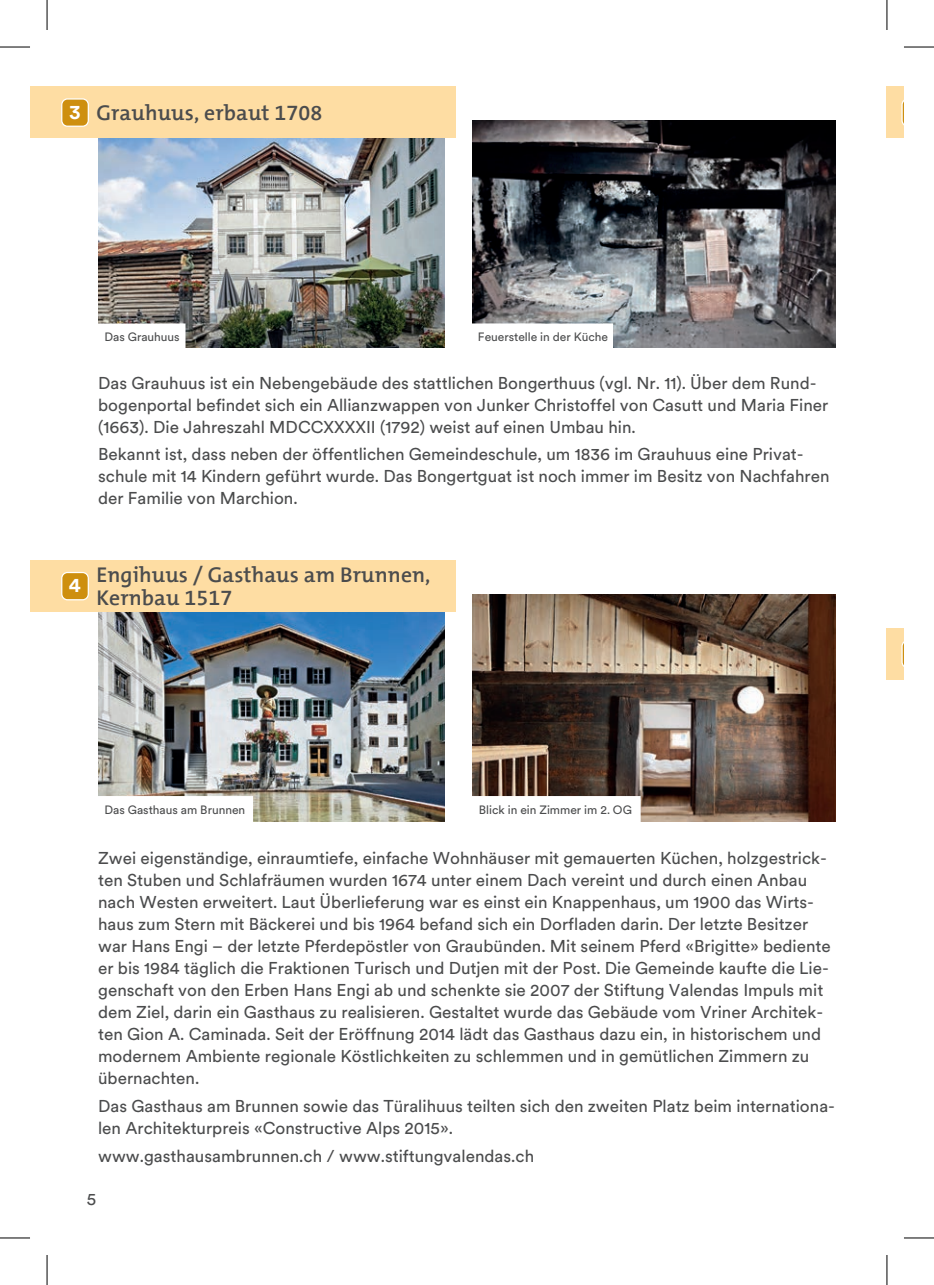
<style>
.page{position:relative;width:934px;height:1285px;background:#fff}
.page>*{position:absolute;margin:0;border:0;box-sizing:border-box;transform-origin:0 0}
.t1{font:600 21.6px/22.8px "The Mix B";letter-spacing:.005em;color:#4b4c4d}
.t2{font:700 20.2px "Circulargraubuenden";color:#fff}
.t3{font:17px/22px "Circulargraubuenden";color:#4b4c4d}
.t4{font:12px "Circulargraubuenden";letter-spacing:-.005em;color:#4b4c4d}
.s1{font-family:"Circulargraubuenden";font-weight:700;font-size:20.2px;color:#fff}
</style>
<div class="page">
<img style="left:472px;top:121px;width:363px;height:226px">
<img style="left:98px;top:138px;width:346px;height:209px">
<div style="left:98px;top:324px;width:86px;height:25px;background:#fff"></div>
<div style="left:97px;top:323px;width:88px;height:27px;border:2px solid #fff"></div>
<div style="left:471px;top:324px;width:140px;height:25px;background:#fff"></div>
<div style="left:470px;top:323px;width:142px;height:27px;border:2px solid #fff"></div>
<div style="left:30px;top:87px;width:425px;height:51px;background:#fedda3"></div>
<div style="left:62px;top:99px;width:26px;height:27px;background:#ce8f0f;border-radius:6px"></div>
<div style="left:61px;top:98px;width:28px;height:29px;border:1px solid #fff;border-radius:6px"></div>
<img style="left:98px;top:611px;width:346px;height:210px">
<img style="left:472px;top:594px;width:363px;height:227px">
<div style="left:98px;top:797px;width:154px;height:25px;background:#fff"></div>
<div style="left:472px;top:797px;width:167px;height:25px;background:#fff"></div>
<div style="left:886px;top:87px;width:17px;height:51px;background:#fedda3"></div>
<svg style="left:901px;top:101px;width:2px;height:24px"></svg>
<div style="left:886px;top:628px;width:17px;height:51px;background:#fedda3"></div>
<svg style="left:901px;top:642px;width:2px;height:24px"></svg>
<div style="left:30px;top:560px;width:425px;height:51px;background:#fedda3"></div>
<div style="left:62px;top:572px;width:26px;height:28px;background:#ce8f0f;border-radius:6px"></div>
<div style="left:61px;top:572px;width:28px;height:28px;border:1px solid #fff;border-radius:6px"></div>
<hr style="left:0;top:47px;width:30px;height:1px;background:#000">
<hr style="left:903px;top:47px;width:30px;height:1px;background:#000">
<hr style="left:0;top:1237px;width:30px;height:1px;background:#000">
<hr style="left:903px;top:1237px;width:30px;height:1px;background:#000">
<hr style="left:47px;top:0;width:1px;height:30px;background:#000">
<hr style="left:47px;top:1255px;width:1px;height:30px;background:#000">
<hr style="left:886px;top:0;width:1px;height:30px;background:#000">
<hr style="left:886px;top:1255px;width:1px;height:30px;background:#000">
<p class="t1" style="left:69px;top:102px;width:255px"><span class="s1">3</span> Grauhuus, erbaut 1708</p>
<p class="t4" style="left:104px;top:329px;width:77px">Das Grauhuus</p>
<p class="t4" style="left:477px;top:329px;width:131px">Feuerstelle in der Küche</p>
<p class="t3" style="left:98px;top:371px;width:731px">Das Grauhuus ist ein Nebengebäude des stattlichen Bongerthuus (vgl. Nr. 11). Über dem Rund&shy;bogenportal befindet sich ein Allianzwappen von Junker Christoffel von Casutt und Maria Finer (1663). Die Jahreszahl MDCCXXXXII (1792) weist auf einen Umbau hin.</p>
<p class="t3" style="left:98px;top:443px;width:732px">Bekannt ist, dass neben der öffentlichen Gemeindeschule, um 1836 im Grauhuus eine Privat&shy;schule mit 14 Kindern geführt wurde. Das Bongertguat ist noch immer im Besitz von Nachfahren der Familie von Marchion.</p>
<p class="t2" style="left:69px;top:571px;width:14px">4</p>
<p class="t1" style="left:96px;top:564px;width:335px">Engihuus / Gasthaus am Brunnen,<br>Kernbau 1517</p>
<p class="t4" style="left:104px;top:801px;width:142px">Das Gasthaus am Brunnen</p>
<p class="t4" style="left:478px;top:801px;width:154px">Blick in ein Zimmer im 2. OG</p>
<p class="t3" style="left:98px;top:846px;width:734px">Zwei eigenständige, einraumtiefe, einfache Wohnhäuser mit gemauerten Küchen, holzgestrick&shy;ten Stuben und Schlafräumen wurden 1674 unter einem Dach vereint und durch einen Anbau nach Westen erweitert. Laut Überlieferung war es einst ein Knappenhaus, um 1900 das Wirts&shy;haus zum Stern mit Bäckerei und bis 1964 befand sich ein Dorfladen darin. Der letzte Besitzer war Hans Engi – der letzte Pferdepöstler von Graubünden. Mit seinem Pferd «Brigitte» bediente er bis 1984 täglich die Fraktionen Turisch und Dutjen mit der Post. Die Gemeinde kaufte die Lie&shy;genschaft von den Erben Hans Engi ab und schenkte sie 2007 der Stiftung Valendas Impuls mit dem Ziel, darin ein Gasthaus zu realisieren. Gestaltet wurde das Gebäude vom Vriner Architek&shy;ten Gion A. Caminada. Seit der Eröffnung 2014 lädt das Gasthaus dazu ein, in historischem und modernem Ambiente regionale Köstlichkeiten zu schlemmen und in gemütlichen Zimmern zu übernachten.</p>
<p class="t3" style="left:98px;top:1094px;width:738px">Das Gasthaus am Brunnen sowie das Türalihuus teilten sich den zweiten Platz beim internationa&shy;len Architekturpreis «Constructive Alps 2015».</p>
<p class="t3" style="left:98px;top:1144px;width:437px">www.gasthausambrunnen.ch / www.stiftungvalendas.ch</p>
<p class="t3" style="left:87px;top:1187px;width:11px">5</p>
</div>
